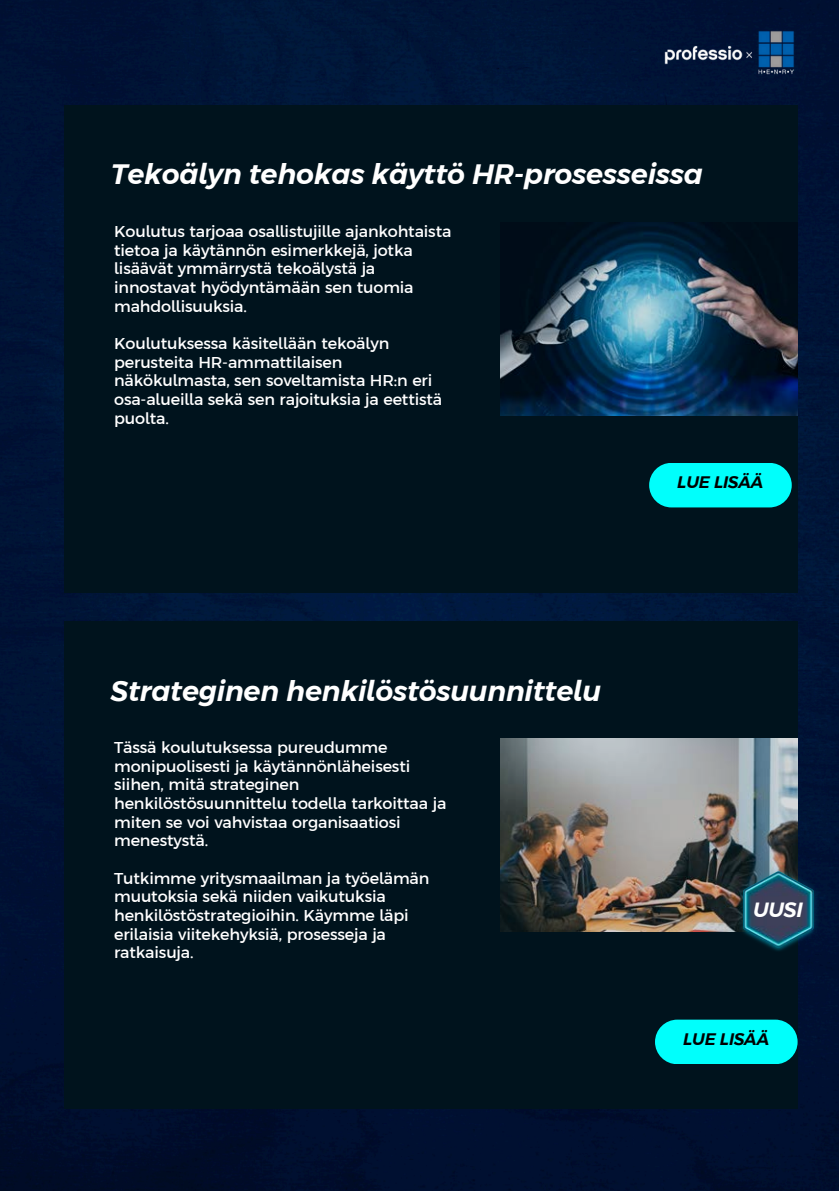
<style>
.page{position:relative;width:839px;height:1191px;background:#fff}
.page>*{position:absolute;margin:0;border:0;box-sizing:border-box;transform-origin:0 0}
.t1{font:italic 600 28px "Argentum Sans";letter-spacing:-.01em;color:#fff}
.t2{font:italic 600 20.6px "Argentum Sans";color:#fff}
.t3{font:italic 600 16.6px "Argentum Sans";letter-spacing:-.01em;color:#000}
.t4{font:16px/18.6px "Argentum Sans";letter-spacing:-.01em;color:#fff}
</style>
<div class="page">
<img style="left:0;top:0;width:838px;height:1191px">
<div style="left:64px;top:105px;width:733px;height:488px;background:#00131d"></div>
<img style="left:500px;top:222px;width:297px;height:194px">
<div style="left:64px;top:621px;width:733px;height:488px;background:#00131d"></div>
<div style="left:655px;top:1020px;width:142px;height:44px;background:#00fffc;border-radius:22px"></div>
<img style="left:500px;top:738px;width:297px;height:194px">
<img style="left:736px;top:865px;width:84px;height:89px">
<div style="left:649px;top:463px;width:142px;height:44px;background:#00fffc;border-radius:22px"></div>
<img style="left:660px;top:22px;width:139px;height:61px">
<p class="t1" style="left:111px;top:158px;width:593px">Tekoälyn tehokas käyttö HR-prosesseissa</p>
<h1 class="t4" style="left:114px;top:222px;width:339px">Koulutus tarjoaa osallistujille ajankohtaista tietoa ja käytännön esimerkkejä, jotka lisäävät ymmärrystä tekoälystä ja innostavat hyödyntämään sen tuomia mahdollisuuksia.</h1>
<p class="t4" style="left:114px;top:334px;width:329px">Koulutuksessa käsitellään tekoälyn perusteita HR-ammattilaisen näkökulmasta, sen soveltamista HR:n eri osa-alueilla sekä sen rajoituksia ja eettistä puolta.</p>
<p class="t1" style="left:111px;top:674px;width:492px">Strateginen henkilöstösuunnittelu</p>
<p class="t4" style="left:114px;top:738px;width:334px">Tässä koulutuksessa pureudumme monipuolisesti ja käytännönläheisesti siihen, mitä strateginen henkilöstösuunnittelu todella tarkoittaa ja miten se voi vahvistaa organisaatiosi menestystä.</p>
<h3 class="t4" style="left:114px;top:869px;width:317px">Tutkimme yritysmaailman ja työelämän muutoksia sekä niiden vaikutuksia henkilöstöstrategioihin. Käymme läpi erilaisia viitekehyksiä, prosesseja ja ratkaisuja.</h3>
<p class="t3" style="left:677px;top:473px;width:88px">LUE LISÄÄ</p>
<p class="t2" style="left:753px;top:898px;width:51px">UUSI</p>
<h1 class="t3" style="left:683px;top:1030px;width:88px">LUE LISÄÄ</h1>
</div>
